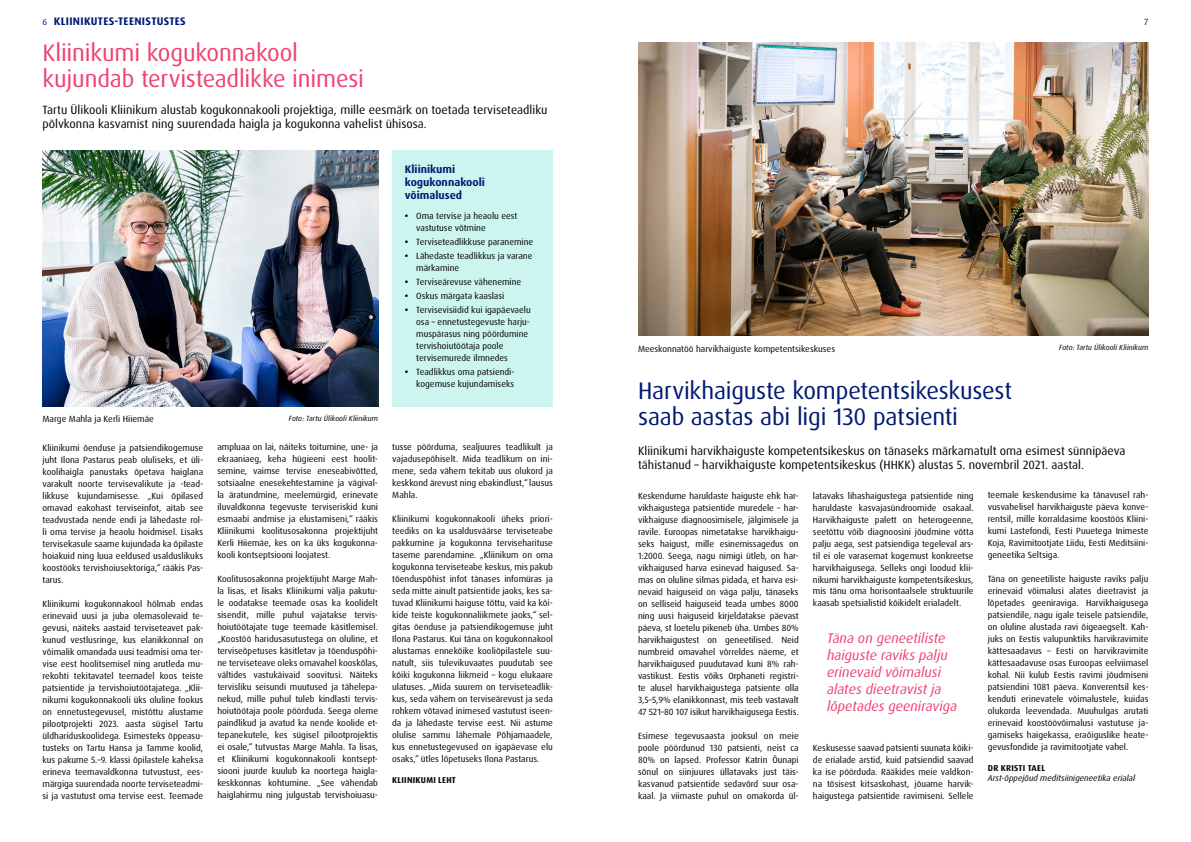
<style>
.page{position:relative;width:1191px;height:842px;background:#fff}
.page>*{position:absolute;margin:0;border:0;box-sizing:border-box;transform-origin:0 0}
.t1{font:24px/26px "Dax Pro";letter-spacing:-.01em;color:#001a72}
.t2{font:24px/26px "Dax Pro";letter-spacing:-.005em;color:#ef426f}
.t3{font:italic 14px/17px "Dax Pro";color:#ef426f}
.t4{font:12px/14.4px "Dax Pro";color:#000}
.t5{font:700 11px/13px "Dax Pro";color:#001a72}
.t6{font:700 11px "Dax Pro";letter-spacing:.025em;color:#001a72}
.t7{font:9px/12px "Dax Pro";color:#000;text-align:justify}
.t8{font:9px "Dax Pro";color:#001a72}
.t9{font:italic 8.5px "Dax Pro";color:#000}
.t10{font:700 8.5px "Dax Pro";letter-spacing:.03em;color:#000}
.t11{font:italic 7.5px "Dax Pro";color:#000}
.s1{font-weight:400;font-size:9px}
.s2{font-weight:700}
</style>
<div class="page">
<img style="left:42px;top:151px;width:336px;height:256px">
<div style="left:392px;top:151px;width:161px;height:256px;background:#ccf5f0"></div>
<img style="left:638px;top:43px;width:510px;height:293px">
<p class="t6" style="left:43px;top:14px;width:145px"><span class="s1">6</span> KLIINIKUTES-TEENISTUSTES</p>
<p class="t8" style="left:1144px;top:16px;width:6px">7</p>
<h1 class="t2" style="left:43px;top:40px;width:323px">Kliinikumi kogukonnakool kujundab tervisteadlikke inimesi</h1>
<h3 class="t4" style="left:42px;top:102px;width:506px">Tartu Ülikooli Kliinikum alustab kogukonnakooli projektiga, mille eesmärk on toetada terviseteadliku põlvkonna kasvamist ning suurendada haigla ja kogukonna vahelist ühisosa.</h3>
<p class="t7" style="left:43px;top:413px;width:113px">Marge Mahla ja Kerli Hiiemäe</p>
<p class="t7" style="left:43px;top:441px;width:162px">Kliinikumi õenduse ja patsiendikogemuse juht Ilona Pastarus peab oluliseks, et üli&shy;koolihaigla panustaks õpetava haiglana varakult noorte tervisevalikute ja -tead&shy;likkuse kujundamisesse. „Kui õpilased omavad eakohast terviseinfot, aitab see teadvustada nende endi ja lähedaste rol&shy;li oma tervise ja heaolu hoidmisel. Lisaks tervisekasule saame kujundada ka õpilaste hoiakuid ning luua eeldused usalduslikuks koostööks tervishoiusektoriga,“ rääkis Pas&shy;tarus.</p>
<p class="t7" style="left:43px;top:597px;width:162px">Kliinikumi kogukonnakool hõlmab endas erinevaid uusi ja juba olemasolevaid te&shy;gevusi, näiteks aastaid terviseteavet pak&shy;kunud vestlusringe, kus elanikkonnal on võimalik omandada uusi teadmisi oma ter&shy;vise eest hoolitsemisel ning arutleda mu&shy;rekohti tekitavatel teemadel koos teiste patsientide ja tervishoiutöötajatega. „Klii&shy;nikumi kogukonnakooli üks oluline fookus on ennetustegevusel, mistõttu alustame pilootprojekti 2023. aasta sügisel Tartu üldhariduskoolidega. Esimesteks õppeasu&shy;tusteks on Tartu Hansa ja Tamme koolid, kus pakume 5.–9. klassi õpilastele kaheksa erineva teemavaldkonna tutvustust, ees&shy;märgiga suurendada noorte terviseteadmi&shy;si ja vastutust oma tervise eest. Teemade</p>
<p class="t11" style="left:289px;top:413px;width:91px">Foto: Tartu Ülikooli Kliinikum</p>
<p class="t7" style="left:217px;top:441px;width:162px">ampluaa on lai, näiteks toitumine, une- ja ekraaniaeg, keha hügieeni eest hoolit&shy;semine, vaimse tervise eneseabivõtted, sotsiaalne enesekehtestamine ja vägival&shy;la äratundmine, meelemürgid, erinevate iluvaldkonna tegevuste terviseriskid kuni esmaabi andmise ja elustamiseni,“ rääkis Kliinikumi koolitusosakonna projektijuht Kerli Hiiemäe, kes on ka üks kogukonna&shy;kooli kontseptsiooni loojatest.</p>
<p class="t7" style="left:217px;top:573px;width:162px">Koolitusosakonna projektijuht Marge Mah&shy;la lisas, et lisaks Kliinikumi välja pakutu&shy;le oodatakse teemade osas ka koolidelt sisendit, mille puhul vajatakse tervis&shy;hoiutöötajate tuge teemade käsitlemisel. „Koostöö haridusasutustega on oluline, et terviseõpetuses käsitletav ja tõenduspõhi&shy;ne terviseteave oleks omavahel kooskõlas, vältides vastukäivaid soovitusi. Näiteks tervisliku seisundi muutused ja tähelepa&shy;nekud, mille puhul tuleb kindlasti tervis&shy;hoiutöötaja poole pöörduda. Seega oleme paindlikud ja avatud ka nende koolide et&shy;tepanekutele, kes sügisel pilootprojektis ei osale,“ tutvustas Marge Mahla. Ta lisas, et Kliinikumi kogukonnakooli kontsept&shy;siooni juurde kuulub ka noortega haigla&shy;keskkonnas kohtumine. „See vähendab haiglahirmu ning julgustab tervishoiuasu-</p>
<p class="t5" style="left:405px;top:163px;width:81px">Kliinikumi kogukonnakooli võimalused</p>
<p class="t7" style="left:416px;top:210px;width:103px;text-indent:-11px"><span class="s2">•</span> Oma tervise ja heaolu eest vastutuse võtmine</p>
<p class="t7" style="left:405px;top:236px;width:130px"><span class="s2">•</span> Terviseteadlikkuse paranemine</p>
<p class="t7" style="left:416px;top:250px;width:118px;text-indent:-11px"><span class="s2">•</span> Lähedaste teadlikkus ja varane märkamine</p>
<p class="t7" style="left:405px;top:276px;width:118px"><span class="s2">•</span> Terviseärevuse vähenemine</p>
<p class="t7" style="left:405px;top:290px;width:101px"><span class="s2">•</span> Oskus märgata kaaslasi</p>
<p class="t7" style="left:416px;top:304px;width:116px;text-align:left;text-indent:-11px"><span class="s2">•</span> Tervisevisiidid kui igapäevaelu osa – ennetustegevuste harju&shy;muspärasus ning pöördumine tervishoiutöötaja poole tervisemurede ilmnedes</p>
<p class="t7" style="left:405px;top:366px;width:111px;text-align:right"><span class="s2">•</span> Teadlikkus oma patsiendi&shy;kogemuse kujundamiseks</p>
<p class="t7" style="left:392px;top:441px;width:162px">tusse pöörduma, sealjuures teadlikult ja vajadusepõhiselt. Mida teadlikum on ini&shy;mene, seda vähem tekitab uus olukord ja keskkond ärevust ning ebakindlust,“ lausus Mahla.</p>
<p class="t7" style="left:392px;top:513px;width:162px">Kliinikumi kogukonnakooli üheks priori&shy;teediks on ka usaldusväärse terviseteabe pakkumine ja kogukonna terviseharituse taseme parendamine. „Kliinikum on oma kogukonna terviseteabe keskus, mis pakub tõenduspõhist infot tänases infomüras ja seda mitte ainult patsientide jaoks, kes sa&shy;tuvad Kliinikumi haiguse tõttu, vaid ka kõi&shy;kide teiste kogukonnaliikmete jaoks,“ sel&shy;gitas õenduse ja patsiendikogemuse juht Ilona Pastarus. Kui täna on kogukonnakool alustamas ennekõike kooliõpilastele suu&shy;natult, siis tulevikuvaates puudutab see kõiki kogukonna liikmeid – kogu elukaare ulatuses. „Mida suurem on terviseteadlik&shy;kus, seda vähem on terviseärevust ja seda rohkem võtavad inimesed vastutust iseen&shy;da ja lähedaste tervise eest. Nii astume olulise sammu lähemale Põhjamaadele, kus ennetustegevused on igapäevase elu osaks,“ ütles lõpetuseks Ilona Pastarus.</p>
<p class="t10" style="left:392px;top:775px;width:65px">KLIINIKUMI LEHT</p>
<p class="t7" style="left:638px;top:342px;width:198px">Meeskonnatöö harvikhaiguste kompetentsikeskuses</p>
<p class="t11" style="left:1059px;top:343px;width:91px">Foto: Tartu Ülikooli Kliinikum</p>
<h1 class="t1" style="left:638px;top:378px;width:376px">Harvikhaiguste kompetentsikeskusest saab aastas abi ligi 130 patsienti</h1>
<h3 class="t4" style="left:638px;top:443px;width:489px">Kliinikumi harvikhaiguste kompetentsikeskus on tänaseks märkamatult oma esimest sünnipäeva tähistanud – harvikhaiguste kompetentsikeskus (HHKK) alustas 5. novembril 2021. aastal.</h3>
<p class="t7" style="left:638px;top:489px;width:162px">Keskendume haruldaste haiguste ehk har&shy;vikhaigustega patsientide muredele – har&shy;vikhaiguse diagnoosimisele, jälgimisele ja ravile. Euroopas nimetatakse harvikhaigu&shy;seks haigust, mille esinemissagedus on 1:2000. Seega, nagu nimigi ütleb, on har&shy;vikhaigused harva esinevad haigused. Sa&shy;mas on oluline silmas pidada, et harva esi&shy;nevaid haiguseid on väga palju, tänaseks on selliseid haiguseid teada umbes 8000 ning uusi haiguseid kirjeldatakse päevast päeva, st loetelu pikeneb üha. Umbes 80% harvikhaigustest on geneetilised. Neid numbreid omavahel võrreldes näeme, et harvikhaigused puudutavad kuni 8% rah&shy;vastikust. Eestis võiks Orphaneti registri&shy;te alusel harvikhaigustega patsiente olla 3,5–5,9% elanikkonnast, mis teeb vastavalt 47 521–80 107 isikut harvikhaigusega Eestis.</p>
<p class="t7" style="left:638px;top:729px;width:162px">Esimese tegevusaasta jooksul on meie poole pöördunud 130 patsienti, neist ca 80% on lapsed. Professor Katrin Õunapi sõnul on siinjuures üllatavaks just täis&shy;kasvanud patsientide sedavõrd suur osa&shy;kaal. Ja viimaste puhul on omakorda ül-</p>
<p class="t7" style="left:813px;top:489px;width:162px">latavaks lihashaigustega patsientide ning haruldaste kasvajasündroomide osakaal.<br>Harvikhaiguste palett on heterogeenne, seetõttu võib diagnoosini jõudmine võtta palju aega, sest patsiendiga tegeleval ars&shy;til ei ole varasemat kogemust konkreetse harvikhaigusega. Selleks ongi loodud klii&shy;nikumi harvikhaiguste kompetentsikeskus, mis tänu oma horisontaalsele struktuurile kaasab spetsialistid kõikidelt erialadelt.</p>
<h2 class="t3" style="left:827px;top:629px;width:132px">Täna on geneetiliste haiguste raviks palju erinevaid võimalusi alates dieetravist ja lõpetades geeniraviga</h2>
<p class="t7" style="left:813px;top:741px;width:162px">Keskusesse saavad patsienti suunata kõiki&shy;de erialade arstid, kuid patsiendid saavad ka ise pöörduda. Rääkides meie valdkon&shy;na tõsisest kitsaskohast, jõuame harvik&shy;haigustega patsientide ravimiseni. Sellele</p>
<p class="t7" style="left:987px;top:489px;width:162px">teemale keskendusime ka tänavusel rah&shy;vusvahelisel harvikhaiguste päeva konve&shy;rentsil, mille korraldasime koostöös Kliini&shy;kumi Lastefondi, Eesti Puuetega Inimeste Koja, Ravimitootjate Liidu, Eesti Meditsiini&shy;geneetika Seltsiga.</p>
<p class="t7" style="left:987px;top:573px;width:162px">Täna on geneetiliste haiguste raviks palju erinevaid võimalusi alates dieetravist ja lõpetades geeniraviga. Harvikhaigusega patsiendile, nagu igale teisele patsiendile, on oluline alustada ravi õigeaegselt. Kah&shy;juks on Eestis valupunktiks harvikravimite kättesaadavus – Eesti on harvikravimite kättesaadavuse osas Euroopas eelviimasel kohal. Nii kulub Eestis ravimi jõudmiseni patsiendini 1081 päeva. Konverentsil kes&shy;kenduti erinevatele võimalustele, kuidas olukorda leevendada. Muuhulgas arutati erinevaid koostöövõimalusi vastutuse ja&shy;gamiseks haigekassa, eraõiguslike heate&shy;gevusfondide ja ravimitootjate vahel.</p>
<p class="t10" style="left:987px;top:763px;width:59px">DR KRISTI TAEL</p>
<p class="t9" style="left:987px;top:773px;width:149px">Arst-õppejõud meditsiinigeneetika erialal</p>
</div>
